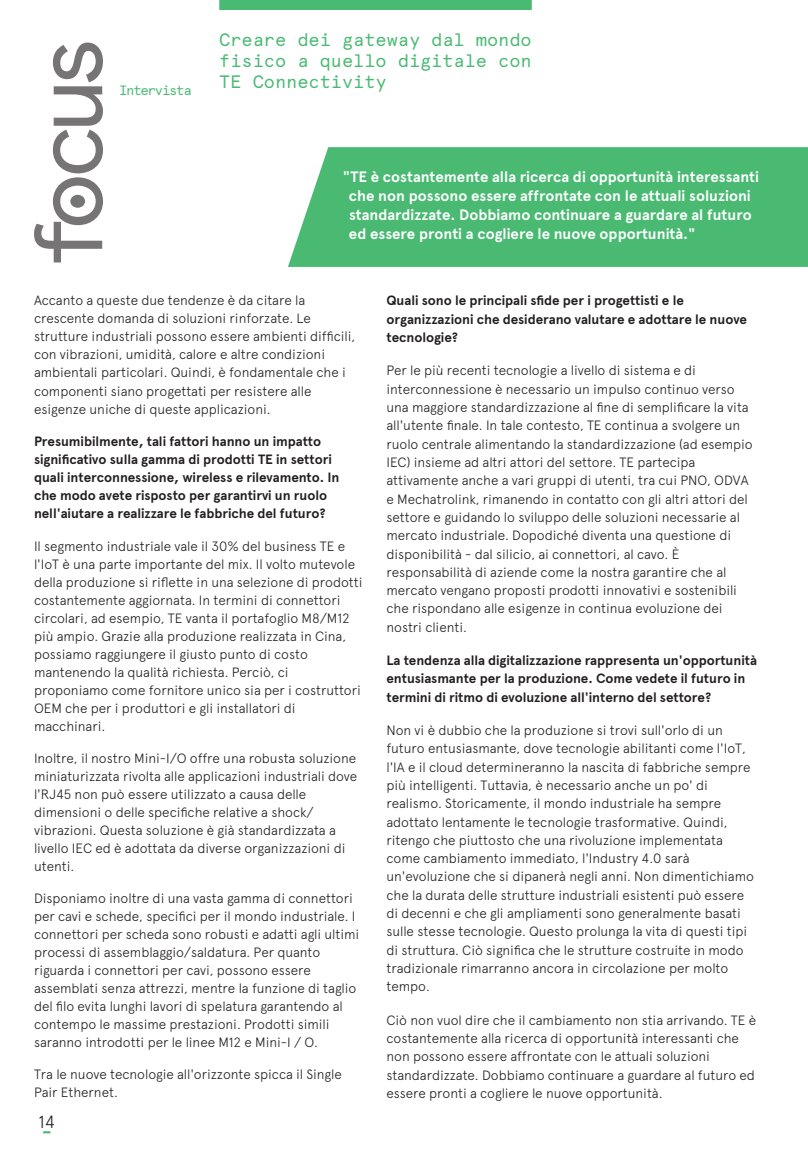
<style>
.page{position:relative;width:808px;height:1149px;background:#fff}
.page>*{position:absolute;margin:0;border:0;box-sizing:border-box;transform-origin:0 0}
.HEADERS_DW{font:18px/21px "Apercu Avnet Mono";color:#4aba73;text-align:justify}
.t1{font:300 17.7px "Apercu Pro";color:#231f20}
.Body_Apercu_Pro_Ligh{font:700 15px/19px "Apercu Pro";color:#fff}
.Body_Apercu_Pro_Ligh-2{font:300 13.5px/18.3px "Apercu Pro";letter-spacing:-.005em;color:#231f20}
.Body_Apercu_Pro_Ligh-3{font:700 13.5px/18px "Apercu Pro";letter-spacing:-.005em;color:#231f20}
.Focus_Title{font:13.5px "Apercu Avnet Mono";letter-spacing:-.09em;color:#4aba73}
</style>
<div class="page">
<hr style="left:807px;top:0;width:1px;height:415px;background:#e6e7e9">
<div style="left:288px;top:147px;width:520px;height:120px;background:#4aba73"></div>
<svg style="left:34px;top:43px;width:69px;height:219px"></svg>
<div style="left:219px;top:0;width:313px;height:10px;background:#4aba73"></div>
<p class="Focus_Title" style="left:119px;top:80px;width:74px">Intervista</p>
<p class="HEADERS_DW" style="left:219px;top:28px;width:314px">Creare dei gateway dal mondo fisico a quello digitale con TE Connectivity</p>
<p class="Body_Apercu_Pro_Ligh" style="left:349px;top:166px;width:412px;text-indent:-6px">"TE è costantemente alla ricerca di opportunità interessanti che non possono essere affrontate con le attuali soluzioni standardizzate. Dobbiamo continuare a guardare al futuro ed essere pronti a cogliere le nuove opportunità."</p>
<p class="Body_Apercu_Pro_Ligh-2" style="left:34px;top:290px;width:323px">Accanto a queste due tendenze è da citare la crescente domanda di soluzioni rinforzate. Le strutture industriali possono essere ambienti difficili, con vibrazioni, umidità, calore e altre condizioni ambientali particolari. Quindi, è fondamentale che i componenti siano progettati per resistere alle esigenze uniche di queste applicazioni.</p>
<p class="Body_Apercu_Pro_Ligh-3" style="left:34px;top:431px;width:307px">Presumibilmente, tali fattori hanno un impatto significativo sulla gamma di prodotti TE in settori quali interconnessione, wireless e rilevamento. In che modo avete risposto per garantirvi un ruolo nell'aiutare a realizzare le fabbriche del futuro?</p>
<p class="Body_Apercu_Pro_Ligh-2" style="left:34px;top:535px;width:330px">Il segmento industriale vale il 30% del business TE e l'IoT è una parte importante del mix. Il volto mutevole della produzione si riflette in una selezione di prodotti costantemente aggiornata. In termini di connettori circolari, ad esempio, TE vanta il portafoglio M8/M12 più ampio. Grazie alla produzione realizzata in Cina, possiamo raggiungere il giusto punto di costo mantenendo la qualità richiesta. Perciò, ci proponiamo come fornitore unico sia per i costruttori OEM che per i produttori e gli installatori di macchinari.</p>
<p class="Body_Apercu_Pro_Ligh-2" style="left:34px;top:747px;width:325px">Inoltre, il nostro Mini-I/O offre una robusta soluzione miniaturizzata rivolta alle applicazioni industriali dove l'RJ45 non può essere utilizzato a causa delle dimensioni o delle specifiche relative a shock/ vibrazioni. Questa soluzione è già standardizzata a livello IEC ed è adottata da diverse organizzazioni di utenti.</p>
<p class="Body_Apercu_Pro_Ligh-2" style="left:34px;top:887px;width:327px">Disponiamo inoltre di una vasta gamma di connettori per cavi e schede, specifici per il mondo industriale. I connettori per scheda sono robusti e adatti agli ultimi processi di assemblaggio/saldatura. Per quanto riguarda i connettori per cavi, possono essere assemblati senza attrezzi, mentre la funzione di taglio del filo evita lunghi lavori di spelatura garantendo al contempo le massime prestazioni. Prodotti simili saranno introdotti per le linee M12 e Mini-I / O.</p>
<p class="Body_Apercu_Pro_Ligh-2" style="left:34px;top:1063px;width:309px">Tra le nuove tecnologie all'orizzonte spicca il Single<br>Pair Ethernet.</p>
<h2 class="t1" style="left:39px;top:1108px;width:18px">14</h2>
<p class="Body_Apercu_Pro_Ligh-3" style="left:386px;top:290px;width:362px">Quali sono le principali sfide per i progettisti e le organizzazioni che desiderano valutare e adottare le nuove tecnologie?</p>
<p class="Body_Apercu_Pro_Ligh-2" style="left:386px;top:360px;width:368px">Per le più recenti tecnologie a livello di sistema e di interconnessione è necessario un impulso continuo verso una maggiore standardizzazione al fine di semplificare la vita all'utente finale. In tale contesto, TE continua a svolgere un ruolo centrale alimentando la standardizzazione (ad esempio IEC) insieme ad altri attori del settore. TE partecipa attivamente anche a vari gruppi di utenti, tra cui PNO, ODVA e Mechatrolink, rimanendo in contatto con gli altri attori del settore e guidando lo sviluppo delle soluzioni necessarie al mercato industriale. Dopodiché diventa una questione di disponibilità - dal silicio, ai connettori, al cavo. È responsabilità di aziende come la nostra garantire che al mercato vengano proposti prodotti innovativi e sostenibili che rispondano alle esigenze in continua evoluzione dei nostri clienti.</p>
<p class="Body_Apercu_Pro_Ligh-3" style="left:386px;top:650px;width:372px">La tendenza alla digitalizzazione rappresenta un'opportunità entusiasmante per la produzione. Come vedete il futuro in termini di ritmo di evoluzione all'interno del settore?</p>
<p class="Body_Apercu_Pro_Ligh-2" style="left:386px;top:719px;width:369px">Non vi è dubbio che la produzione si trovi sull'orlo di un futuro entusiasmante, dove tecnologie abilitanti come l'IoT, l'IA e il cloud determineranno la nascita di fabbriche sempre più intelligenti. Tuttavia, è necessario anche un po' di realismo. Storicamente, il mondo industriale ha sempre adottato lentamente le tecnologie trasformative. Quindi, ritengo che piuttosto che una rivoluzione implementata come cambiamento immediato, l'Industry 4.0 sarà un'evoluzione che si dipanerà negli anni. Non dimentichiamo che la durata delle strutture industriali esistenti può essere di decenni e che gli ampliamenti sono generalmente basati sulle stesse tecnologie. Questo prolunga la vita di questi tipi di struttura. Ciò significa che le strutture costruite in modo tradizionale rimarranno ancora in circolazione per molto tempo.</p>
<p class="Body_Apercu_Pro_Ligh-2" style="left:386px;top:1009px;width:371px">Ciò non vuol dire che il cambiamento non stia arrivando. TE è costantemente alla ricerca di opportunità interessanti che non possono essere affrontate con le attuali soluzioni standardizzate. Dobbiamo continuare a guardare al futuro ed essere pronti a cogliere le nuove opportunità.</p>
</div>
